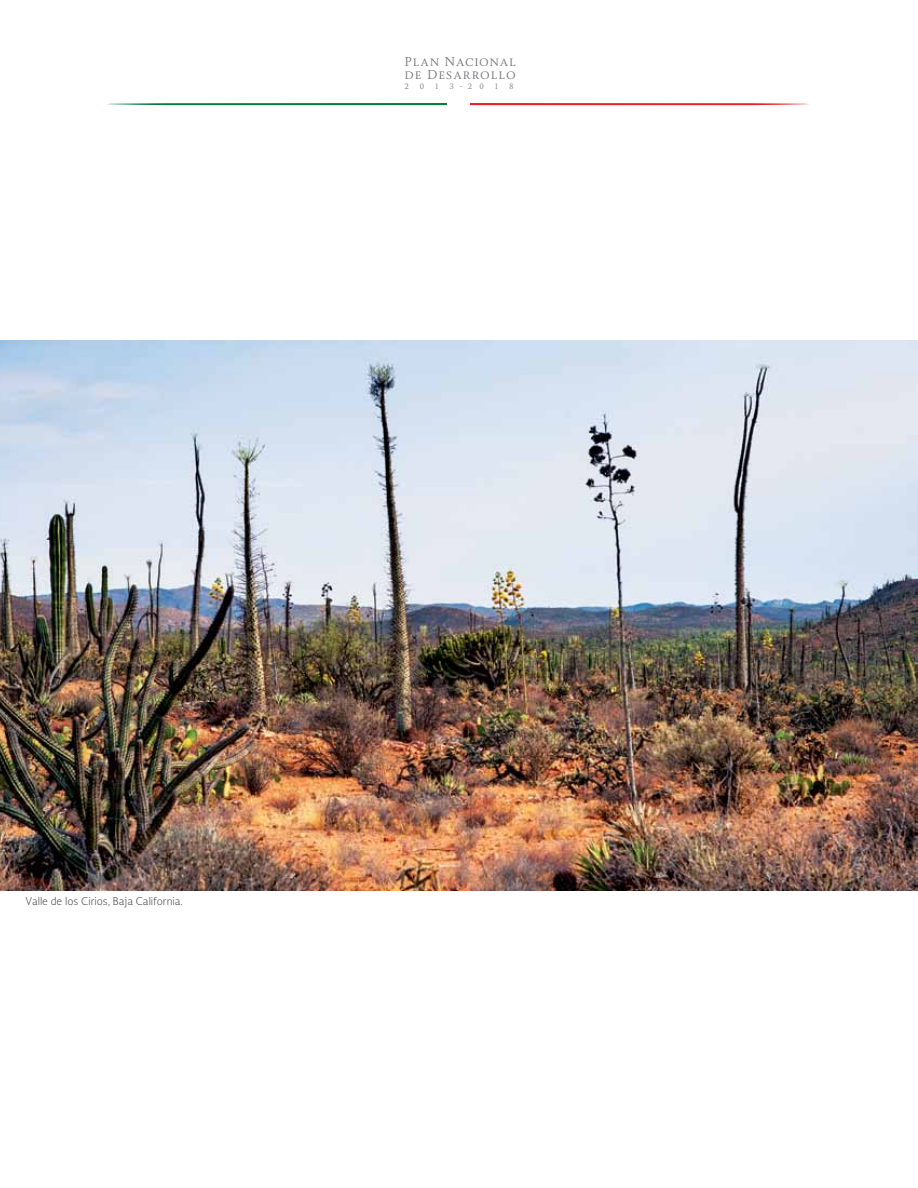
<style>
.page{position:relative;width:918px;height:1188px;background:#fff}
.page>*{position:absolute;margin:0;border:0;box-sizing:border-box;transform-origin:0 0}
.t1{font:12px/12.9px "Soberana Titular";letter-spacing:.07em;color:#77787b}
.t2{font:300 10.5px "Soberana Sans";color:#4d4d4f}
.t3{font:7.2px "Soberana Titular";color:#77787b}
</style>
<div class="page">
<svg style="left:107px;top:103px;width:340px;height:2px"></svg>
<svg style="left:470px;top:103px;width:339px;height:2px"></svg>
<img style="left:0;top:340px;width:918px;height:550px">
<p class="t1" style="left:405px;top:55px;width:113px">Plan Nacional de Desarrollo</p>
<p class="t3" style="left:405px;top:82px;width:6px">2</p>
<p class="t3" style="left:420px;top:82px;width:6px">0</p>
<p class="t3" style="left:435px;top:82px;width:5px">1</p>
<p class="t3" style="left:449px;top:82px;width:36px">3 - 2 0</p>
<p class="t3" style="left:495px;top:82px;width:5px">1</p>
<p class="t3" style="left:509px;top:82px;width:6px">8</p>
<p class="t2" style="left:26px;top:894px;width:159px">Valle de los Cirios, Baja California.</p>
</div>
